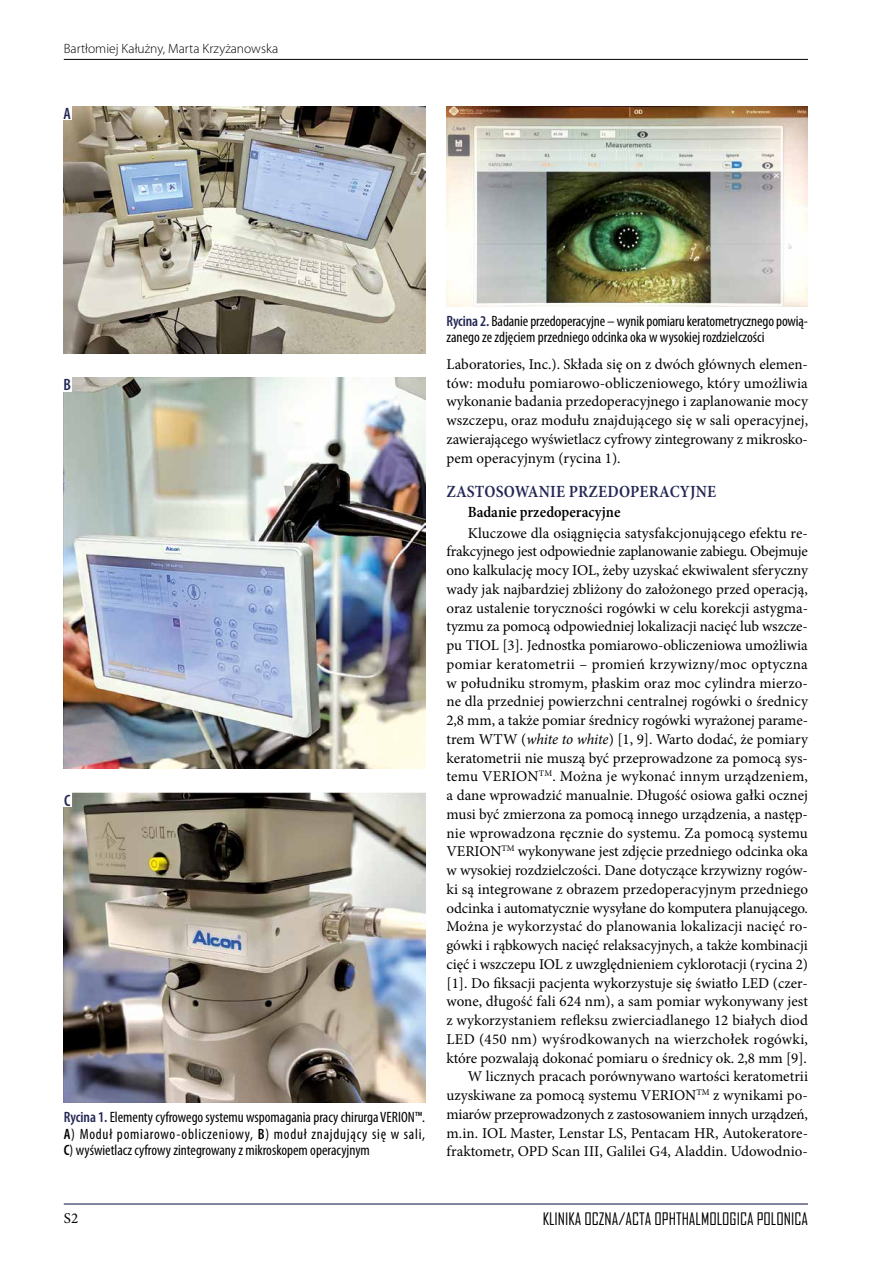
<style>
.page{position:relative;width:893px;height:1263px;background:#fff}
.page>*{position:absolute;margin:0;border:0;box-sizing:border-box;transform-origin:0 0}
.t1{font:600 condensed 17.25px "Minion Pro";letter-spacing:.01em;color:#232653}
.t2{font:16.5px "Agency FB";color:#000}
.t3{font:600 condensed 16.5px "Myriad Pro";color:#232653}
.t4{font:600 condensed 15.75px "Minion Pro";color:#000}
.t5{font:15px/18.8px "Minion Pro";color:#000;text-align:justify}
.t6{font:condensed 15px/16.5px "Myriad Pro";color:#000;text-align:justify}
.t7{font:300 13.5px "Myriad Pro";color:#000}
.s1{font-weight:600;color:#232653}
.s2{font-weight:600}
.s3{font-style:italic}
</style>
<div class="page">
<hr style="left:64px;top:1203px;width:744px;height:1px;background:#232653">
<hr style="left:64px;top:59px;width:744px;height:1px;background:#000">
<img style="left:64px;top:106px;width:361px;height:247px">
<img style="left:64px;top:377px;width:361px;height:391px">
<img style="left:64px;top:792px;width:361px;height:310px">
<img style="left:446px;top:106px;width:362px;height:200px">
<div style="left:62px;top:105px;width:10px;height:15px;background:#fff"></div>
<div style="left:62px;top:377px;width:10px;height:15px;background:#fff"></div>
<div style="left:62px;top:792px;width:10px;height:15px;background:#fff"></div>
<p class="t7" style="left:64px;top:40px;width:216px">Bartłomiej Kałużny, Marta Krzyżanowska</p>
<p class="t3" style="left:64px;top:103px;width:9px">A</p>
<p class="t3" style="left:64px;top:375px;width:9px">B</p>
<p class="t3" style="left:64px;top:790px;width:8px">C</p>
<p class="t6" style="left:64px;top:1109px;width:363px"><span class="s1">Rycina 1.</span> Elementy cyfrowego systemu wspomagania pracy chirurga VERION™.<br><span class="s2">A</span>) Moduł pomiarowo-obliczeniowy, <span class="s2">B</span>) moduł znajdujący się w sali, <span class="s2">C</span>) wyświetlacz cyfrowy zintegrowany z mikroskopem operacyjnym</p>
<p class="t5" style="left:64px;top:1209px;width:16px">S2</p>
<p class="t6" style="left:446px;top:313px;width:363px"><span class="s1">Rycina 2.</span> Badanie przedoperacyjne – wynik pomiaru keratometrycznego powią&shy;zanego ze zdjęciem przedniego odcinka oka w wysokiej rozdzielczości</p>
<p class="t5" style="left:446px;top:355px;width:363px">Laboratories, Inc.). Składa się on z dwóch głównych elemen&shy;tów: modułu pomiarowo-obliczeniowego, który umożliwia wykonanie badania przedoperacyjnego i zaplanowanie mocy wszczepu, oraz modułu znajdującego się w sali operacyjnej, zawierającego wyświetlacz cyfrowy zintegrowany z mikrosko&shy;pem operacyjnym (rycina 1).</p>
<p class="t1" style="left:447px;top:480px;width:271px">ZASTOSOWANIE PRZEDOPERACYJNE</p>
<p class="t4" style="left:468px;top:502px;width:154px">Badanie przedoperacyjne</p>
<p class="t5" style="left:446px;top:523px;width:363px;text-align:right">Kluczowe dla osiągnięcia satysfakcjonującego efektu re&shy;frakcyjnego jest odpowiednie zaplanowanie zabiegu. Obejmuje ono kalkulację mocy IOL, żeby uzyskać ekwiwalent sferyczny wady jak najbardziej zbliżony do założonego przed operacją, oraz ustalenie toryczności rogówki w celu korekcji astygma&shy;tyzmu za pomocą odpowiedniej lokalizacji nacięć lub wszcze&shy;pu TIOL [3]. Jednostka pomiarowo-obliczeniowa umożliwia pomiar keratometrii – promień krzywizny/moc optyczna w południku stromym, płaskim oraz moc cylindra mierzo&shy;ne dla przedniej powierzchni centralnej rogówki o średnicy 2,8 mm, a także pomiar średnicy rogówki wyrażonej parame&shy;trem WTW (<span class="s3">white to white</span>) [1, 9]. Warto dodać, że pomiary keratometrii nie muszą być przeprowadzone za pomocą sys&shy;temu VERION<sup>TM</sup>. Można je wykonać innym urządzeniem, a dane wprowadzić manualnie. Długość osiowa gałki ocznej musi być zmierzona za pomocą innego urządzenia, a następ&shy;nie wprowadzona ręcznie do systemu. Za pomocą systemu VERION<sup>TM</sup> wykonywane jest zdjęcie przedniego odcinka oka w wysokiej rozdzielczości. Dane dotyczące krzywizny rogów&shy;ki są integrowane z obrazem przedoperacyjnym przedniego odcinka i automatycznie wysyłane do komputera planującego.<br>Można je wykorzystać do planowania lokalizacji nacięć ro&shy;gówki i rąbkowych nacięć relaksacyjnych, a także kombinacji cięć i wszczepu IOL z uwzględnieniem cyklorotacji (rycina 2) [1]. Do fiksacji pacjenta wykorzystuje się światło LED (czer&shy;wone, długość fali 624 nm), a sam pomiar wykonywany jest z wykorzystaniem refleksu zwierciadlanego 12 białych diod LED (450 nm) wyśrodkowanych na wierzchołek rogówki, które pozwalają dokonać pomiaru o średnicy ok. 2,8 mm [9].<br>W licznych pracach porównywano wartości keratometrii uzyskiwane za pomocą systemu VERION<sup>TM</sup> z wynikami po&shy;miarów przeprowadzonych z zastosowaniem innych urządzeń, m.in. IOL Master, Lenstar LS, Pentacam HR, Autokeratore&shy;fraktometr, OPD Scan III, Galilei G4, Aladdin. Udowodnio-</p>
<p class="t2" style="left:543px;top:1208px;width:267px">KLINIKA OCZNA/ACTA OPHTHALMOLOGICA POLONICA</p>
</div>
